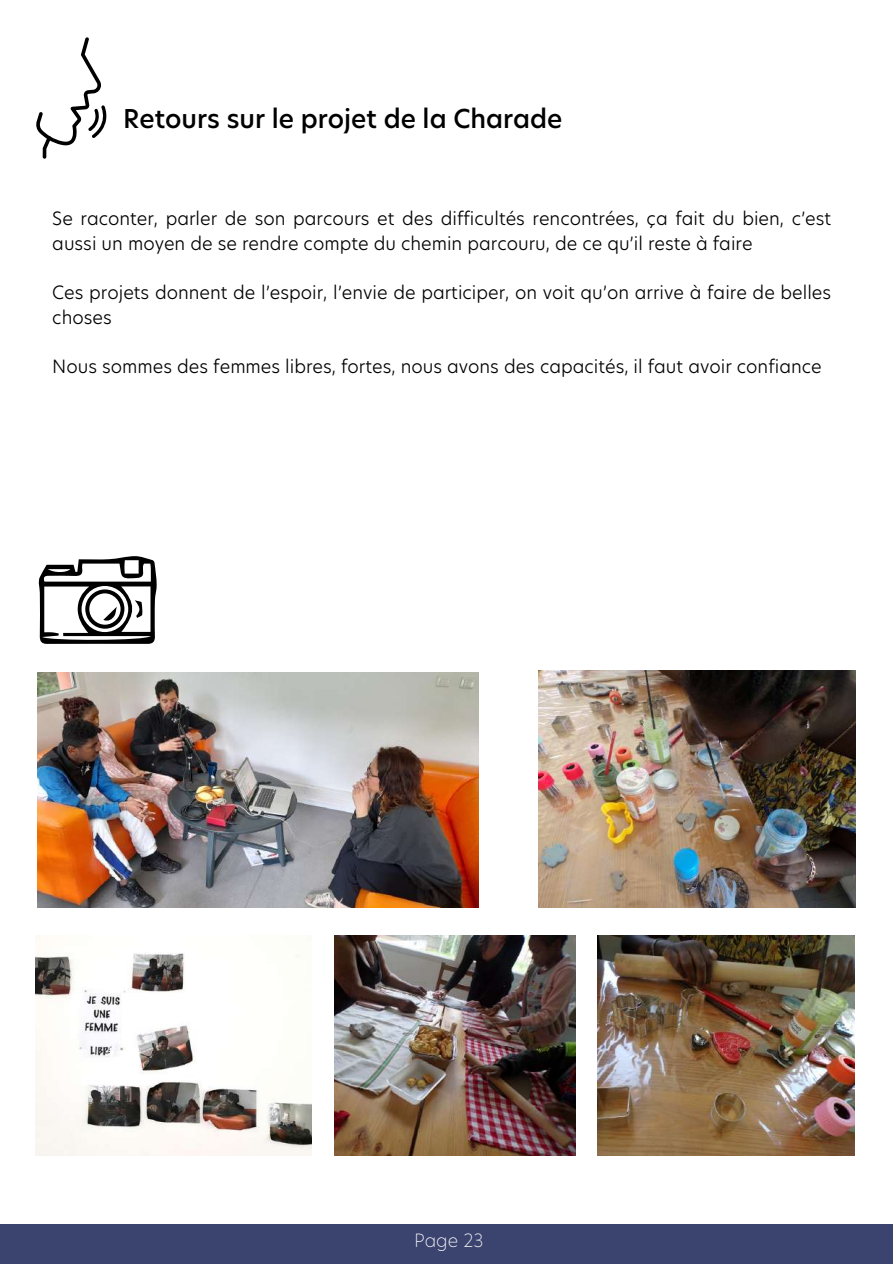
<style>
.page{position:relative;width:893px;height:1264px;background:#fff}
.page>*{position:absolute;margin:0;border:0;box-sizing:border-box;transform-origin:0 0}
.t1{font:500 25.5px "Hero New";color:#000}
.t2{font:300 18px/24.8px "Hero New";color:#000}
.t3{font:200 18px "Hero New";color:#fff}
</style>
<div class="page">
<div style="left:0;top:1224px;width:892px;height:39px;background:#3b436f"></div>
<svg style="left:38px;top:556px;width:119px;height:88px"></svg>
<svg style="left:36px;top:37px;width:70px;height:122px"></svg>
<img style="left:37px;top:672px;width:441px;height:235px">
<img style="left:539px;top:670px;width:316px;height:237px">
<img style="left:334px;top:935px;width:241px;height:220px">
<img style="left:597px;top:935px;width:257px;height:220px">
<img style="left:35px;top:952px;width:276px;height:203px">
<h1 class="t1" style="left:123px;top:101px;width:440px">Retours sur le projet de la Charade</h1>
<p class="t2" style="left:52px;top:206px;width:780px">Se raconter, parler de son parcours et des difficultés rencontrées, ça fait du bien, c’est aussi un moyen de se rendre compte du chemin parcouru, de ce qu’il reste à faire</p>
<p class="t2" style="left:52px;top:280px;width:780px">Ces projets donnent de l’espoir, l’envie de participer, on voit qu’on arrive à faire de belles choses</p>
<p class="t2" style="left:52px;top:355px;width:770px">Nous sommes des femmes libres, fortes, nous avons des capacités, il faut avoir confiance</p>
<p class="t3" style="left:414px;top:1227px;width:71px">Page 23</p>
</div>
